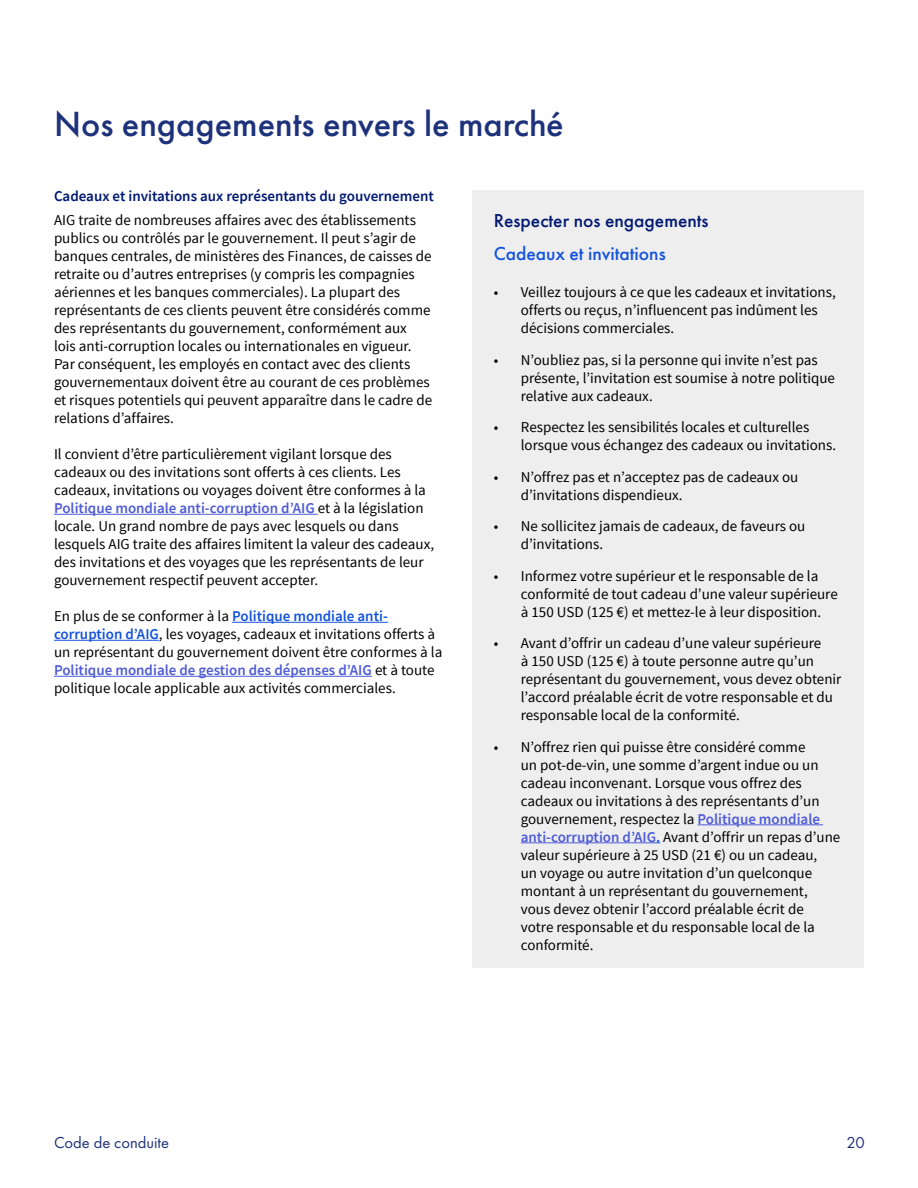
<style>
.page{position:relative;width:918px;height:1188px;background:#fff}
.page>*{position:absolute;margin:0;border:0;box-sizing:border-box;transform-origin:0 0}
.t1{font:500 36.3px "Futura PT";color:#1d327b}
.H2_Our_Commitments_b{font:500 19.5px "Futura PT";color:#001871}
.H3_Our_commitments_b{font:500 19.5px "Futura PT";color:#1352de}
.t2{font:16.5px "Futura PT";color:#1d327b}
.Sub_Bulllets_10_13{font:15px/18px "Source Sans Pro";color:#000}
.H3_subheads{font:600 15px "Source Sans Pro";color:#001871}
.s1{font-weight:600;color:#4f5cd6}
.s2{font-weight:600;color:#1352de}
</style>
<div class="page">
<hr style="left:54px;top:514px;width:264px;height:1px;background:#4f5cd6">
<hr style="left:232px;top:622px;width:156px;height:1px;background:#1352de">
<hr style="left:54px;top:640px;width:105px;height:1px;background:#1352de">
<hr style="left:54px;top:676px;width:318px;height:1px;background:#4f5cd6">
<div style="left:472px;top:190px;width:392px;height:778px;background:#eee"></div>
<hr style="left:698px;top:824px;width:125px;height:1px;background:#4f5cd6">
<hr style="left:521px;top:842px;width:135px;height:1px;background:#4f5cd6">
<h1 class="t1" style="left:54px;top:102px;width:511px">Nos engagements envers le marché</h1>
<h3 class="H3_subheads" style="left:54px;top:186px;width:381px">Cadeaux et invitations aux représentants du gouvernement</h3>
<p class="Sub_Bulllets_10_13" style="left:54px;top:211px;width:380px">AIG traite de nombreuses affaires avec des établissements publics ou contrôlés par le gouvernement. Il peut s’agir de banques centrales, de ministères des Finances, de caisses de retraite ou d’autres entreprises (y compris les compagnies aériennes et les banques commerciales). La plupart des représentants de ces clients peuvent être considérés comme des représentants du gouvernement, conformément aux lois anti-corruption locales ou internationales en vigueur.<br>Par conséquent, les employés en contact avec des clients gouvernementaux doivent être au courant de ces problèmes et risques potentiels qui peuvent apparaître dans le cadre de relations d’affaires.</p>
<p class="Sub_Bulllets_10_13" style="left:54px;top:445px;width:382px">Il convient d’être particulièrement vigilant lorsque des cadeaux ou des invitations sont offerts à ces clients. Les cadeaux, invitations ou voyages doivent être conformes à la <span class="s1">Politique mondiale anti-corruption d’AIG</span> et à la législation locale. Un grand nombre de pays avec lesquels ou dans lesquels AIG traite des affaires limitent la valeur des cadeaux, des invitations et des voyages que les représentants de leur gouvernement respectif peuvent accepter.</p>
<p class="Sub_Bulllets_10_13" style="left:54px;top:607px;width:390px">En plus de se conformer à la <span class="s2">Politique mondiale anti&shy;corruption d’AIG</span>, les voyages, cadeaux et invitations offerts à un représentant du gouvernement doivent être conformes à la <span class="s1">Politique mondiale de gestion des dépenses d’AIG</span> et à toute politique locale applicable aux activités commerciales.</p>
<h2 class="H2_Our_Commitments_b" style="left:494px;top:208px;width:216px">Respecter nos engagements</h2>
<h3 class="H3_Our_commitments_b" style="left:494px;top:241px;width:173px">Cadeaux et invitations</h3>
<p class="Sub_Bulllets_10_13" style="left:521px;top:283px;width:316px;text-indent:-27px">• Veillez toujours à ce que les cadeaux et invitations, offerts ou reçus, n’influencent pas indûment les décisions commerciales.</p>
<p class="Sub_Bulllets_10_13" style="left:521px;top:351px;width:316px;text-indent:-27px">• N’oubliez pas, si la personne qui invite n’est pas présente, l’invitation est soumise à notre politique relative aux cadeaux.</p>
<p class="Sub_Bulllets_10_13" style="left:521px;top:418px;width:317px;text-indent:-27px">• Respectez les sensibilités locales et culturelles lorsque vous échangez des cadeaux ou invitations.</p>
<p class="Sub_Bulllets_10_13" style="left:521px;top:468px;width:279px;text-indent:-27px">• N’offrez pas et n’acceptez pas de cadeaux ou d’invitations dispendieux.</p>
<p class="Sub_Bulllets_10_13" style="left:521px;top:517px;width:286px;text-indent:-27px">• Ne sollicitez jamais de cadeaux, de faveurs ou d’invitations.</p>
<p class="Sub_Bulllets_10_13" style="left:521px;top:567px;width:318px;text-indent:-27px">• Informez votre supérieur et le responsable de la conformité de tout cadeau d’une valeur supérieure à 150 USD (125 €) et mettez-le à leur disposition.</p>
<p class="Sub_Bulllets_10_13" style="left:521px;top:634px;width:322px;text-indent:-27px">• Avant d’offrir un cadeau d’une valeur supérieure<br>à 150 USD (125 €) à toute personne autre qu’un représentant du gouvernement, vous devez obtenir l’accord préalable écrit de votre responsable et du responsable local de la conformité.</p>
<p class="Sub_Bulllets_10_13" style="left:521px;top:738px;width:321px;text-indent:-27px">• N’offrez rien qui puisse être considéré comme<br>un pot-de-vin, une somme d’argent indue ou un cadeau inconvenant. Lorsque vous offrez des cadeaux ou invitations à des représentants d’un gouvernement, respectez la <span class="s1">Politique mondiale anti-corruption d’AIG</span><span class="s2">.</span> Avant d’offrir un repas d’une valeur supérieure à 25 USD (21 €) ou un cadeau,<br>un voyage ou autre invitation d’un quelconque montant à un représentant du gouvernement, vous devez obtenir l’accord préalable écrit de<br>votre responsable et du responsable local de la conformité.</p>
<p class="t2" style="left:54px;top:1133px;width:117px">Code de conduite</p>
<p class="t2" style="left:846px;top:1133px;width:20px">20</p>
</div>
